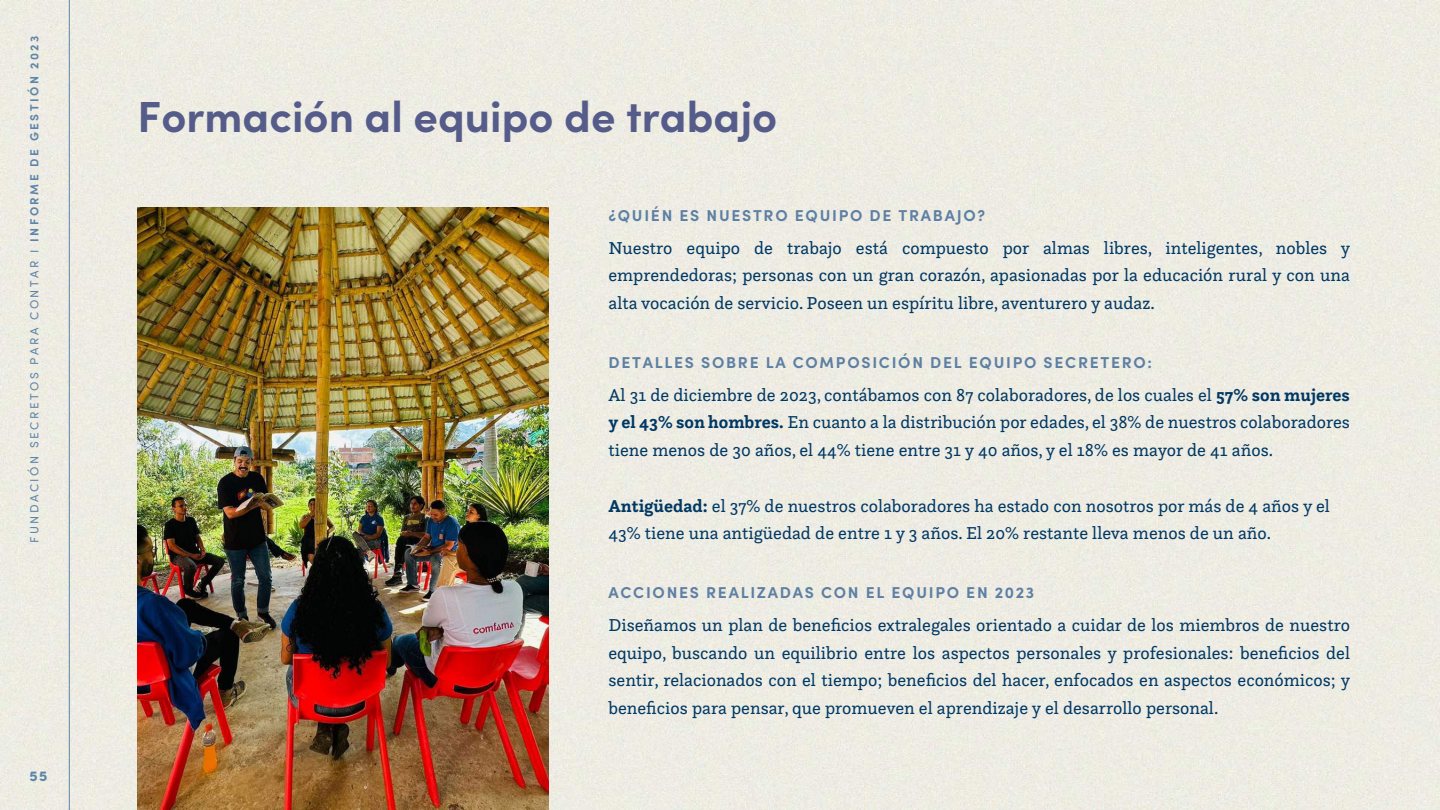
<style>
.page{position:relative;width:1440px;height:810px;background:#eeece3}
.page>*{position:absolute;margin:0;border:0;box-sizing:border-box;transform-origin:0 0}
.t1{font:700 43.58px "Sofia Pro";color:#555c8a}
.t2{font:18px/27.8px "Questa Slab";color:#003864;text-align:justify}
.t3{font:700 15.75px "Sofia Pro";letter-spacing:.11em;color:#5d80a3}
.t4{font:900 14.25px "Sofia Pro";color:#5d85aa}
.t5{font:11.77px "Sofia Pro";letter-spacing:.21em;color:#5d85aa}
.s1{font-weight:700}
</style>
<div class="page">
<hr style="left:69px;top:0;width:1px;height:810px;background:#5b84aa">
<img style="left:138px;top:207px;width:411px;height:603px">
<p class="t5" style="left:26px;top:543px;width:509px;rotate:-90deg">FUNDACIÓN SECRETOS PARA CONTAR I <span class="s1">INFORME DE GESTIÓN 2023</span></p>
<p class="t4" style="left:30px;top:764px;width:19px">55</p>
<h1 class="t1" style="left:138px;top:83px;width:641px">Formación al equipo de trabajo</h1>
<p class="t3" style="left:608px;top:203px;width:378px">¿QUIÉN ES NUESTRO EQUIPO DE TRABAJO?</p>
<p class="t2" style="left:608px;top:233px;width:743px">Nuestro equipo de trabajo está compuesto por almas libres, inteligentes, nobles y emprendedoras; personas con un gran corazón, apasionadas por la educación rural y con una alta vocación de servicio. Poseen un espíritu libre, aventurero y audaz.</p>
<p class="t3" style="left:609px;top:350px;width:545px">DETALLES SOBRE LA COMPOSICIÓN DEL EQUIPO SECRETERO:</p>
<p class="t2" style="left:608px;top:380px;width:743px">Al 31 de diciembre de 2023, contábamos con 87 colaboradores, de los cuales el <span class="s1">57% son mujeres y el 43% son hombres.</span> En cuanto a la distribución por edades, el 38% de nuestros colaboradores tiene menos de 30 años, el 44% tiene entre 31 y 40 años, y el 18% es mayor de 41 años.</p>
<p class="t2" style="left:608px;top:491px;width:723px"><span class="s1">Antigüedad:</span> el 37% de nuestros colaboradores ha estado con nosotros por más de 4 años y el<br>43% tiene una antigüedad de entre 1 y 3 años. El 20% restante lleva menos de un año.</p>
<p class="t3" style="left:609px;top:580px;width:427px">ACCIONES REALIZADAS CON EL EQUIPO EN 2023</p>
<p class="t2" style="left:608px;top:610px;width:743px">Diseñamos un plan de beneficios extralegales orientado a cuidar de los miembros de nuestro equipo, buscando un equilibrio entre los aspectos personales y profesionales: beneficios del sentir, relacionados con el tiempo; beneficios del hacer, enfocados en aspectos económicos; y beneficios para pensar, que promueven el aprendizaje y el desarrollo personal.</p>
</div>
